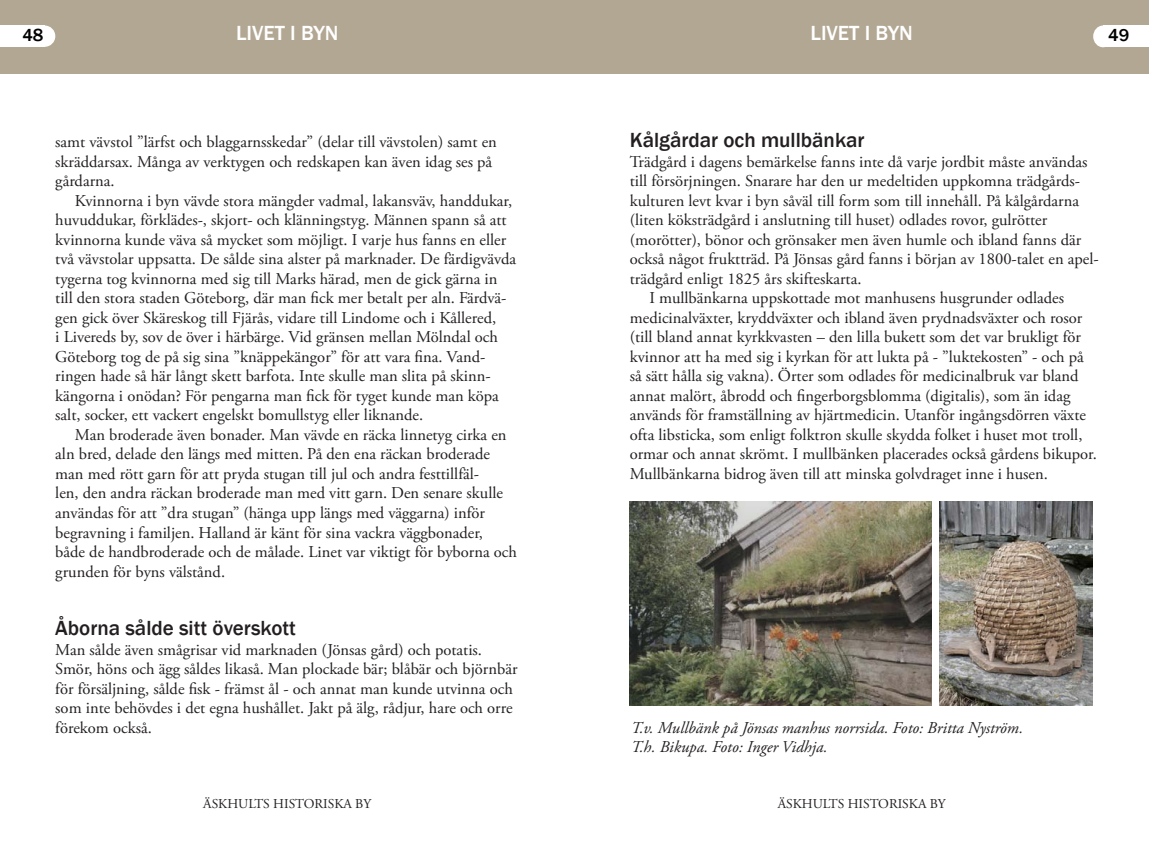
<style>
.page{position:relative;width:1149px;height:851px;background:#fff}
.page>*{position:absolute;margin:0;border:0;box-sizing:border-box;transform-origin:0 0}
.Rubrik_i_Text{font:500 21px "Franklin Gothic";color:#231f20}
.sidorubrik{font:500 21px "Franklin Gothic";color:#fff}
.t1{font:500 18px "Franklin Gothic";color:#000}
.Brödtext_med_indrag{font:16.5px/19.5px "Adobe Garamond Pro";color:#231f20}
.Brödtext{font:16.5px/19.5px "Adobe Garamond Pro";color:#231f20}
.Bildtext_med_radbind{font:italic 16.5px "Adobe Garamond Pro";color:#231f20}
.t2{font:13.5px "Adobe Garamond Pro";color:#231f20}
</style>
<div class="page">
<div style="left:0;top:0;width:574px;height:73px;background:#b2a793"></div>
<div style="left:35px;top:26px;width:20px;height:20px;background:#fff;border-radius:50%"></div>
<div style="left:34px;top:26px;width:21px;height:21px;border:2px solid #fff;border-radius:50%"></div>
<div style="left:0;top:26px;width:45px;height:21px;background:#fff"></div>
<div style="left:574px;top:0;width:574px;height:73px;background:#b2a793"></div>
<div style="left:1093px;top:26px;width:18px;height:20px;background:#fff;border-radius:50%"></div>
<div style="left:1092px;top:26px;width:20px;height:21px;border:2px solid #fff;border-radius:50%"></div>
<div style="left:1102px;top:26px;width:46px;height:21px;background:#fff"></div>
<img style="left:629px;top:501px;width:302px;height:204px">
<img style="left:939px;top:501px;width:153px;height:204px">
<p class="t1" style="left:22px;top:24px;width:23px">48</p>
<p class="sidorubrik" style="left:236px;top:20px;width:104px">LIVET I BYN</p>
<p class="Brödtext" style="left:55px;top:133px;width:443px">samt vävstol ”lärfst och blaggarnsskedar” (delar till vävstolen) samt en skräddarsax. Många av verktygen och redskapen kan även idag ses på gårdarna.</p>
<p class="Brödtext_med_indrag" style="left:55px;top:191px;width:462px;text-indent:20px">Kvinnorna i byn vävde stora mängder vadmal, lakansväv, handdukar, huvuddukar, förklädes-, skjort- och klänningstyg. Männen spann så att kvinnorna kunde väva så mycket som möjligt. I varje hus fanns en eller två vävstolar uppsatta. De sålde sina alster på marknader. De färdigvävda tygerna tog kvinnorna med sig till Marks härad, men de gick gärna in till den stora staden Göteborg, där man fick mer betalt per aln. Färdvä&shy;gen gick över Skäreskog till Fjärås, vidare till Lindome och i Kållered,<br>i Livereds by, sov de över i härbärge. Vid gränsen mellan Mölndal och Göteborg tog de på sig sina ”knäppekängor” för att vara fina. Vand&shy;ringen hade så här långt skett barfota. Inte skulle man slita på skinn&shy;kängorna i onödan? För pengarna man fick för tyget kunde man köpa salt, socker, ett vackert engelskt bomullstyg eller liknande.</p>
<p class="Brödtext_med_indrag" style="left:55px;top:425px;width:463px;text-indent:20px">Man broderade även bonader. Man vävde en räcka linnetyg cirka en aln bred, delade den längs med mitten. På den ena räckan broderade man med rött garn för att pryda stugan till jul och andra festtillfäl-<br>len, den andra räckan broderade man med vitt garn. Den senare skulle användas för att ”dra stugan” (hänga upp längs med väggarna) inför begravning i familjen. Halland är känt för sina vackra väggbonader, både de handbroderade och de målade. Linet var viktigt för byborna och grunden för byns välstånd.</p>
<p class="Rubrik_i_Text" style="left:55px;top:615px;width:242px">Åborna sålde sitt överskott</p>
<p class="Brödtext" style="left:55px;top:640px;width:463px">Man sålde även smågrisar vid marknaden (Jönsas gård) och potatis.<br>Smör, höns och ägg såldes likaså. Man plockade bär; blåbär och björnbär för försäljning, sålde fisk - främst ål - och annat man kunde utvinna och som inte behövdes i det egna hushållet. Jakt på älg, rådjur, hare och orre förekom också.</p>
<p class="t2" style="left:203px;top:795px;width:169px">ÄSKHULTS HISTORISKA BY</p>
<p class="sidorubrik" style="left:810px;top:20px;width:104px">LIVET I BYN</p>
<p class="t1" style="left:1107px;top:24px;width:23px">49</p>
<p class="Rubrik_i_Text" style="left:629px;top:127px;width:236px">Kålgårdar och mullbänkar</p>
<p class="Brödtext" style="left:629px;top:152px;width:470px">Trädgård i dagens bemärkelse fanns inte då varje jordbit måste användas till försörjningen. Snarare har den ur medeltiden uppkomna trädgårds&shy;kulturen levt kvar i byn såväl till form som till innehåll. På kålgårdarna (liten köksträdgård i anslutning till huset) odlades rovor, gulrötter (morötter), bönor och grönsaker men även humle och ibland fanns där också något fruktträd. På Jönsas gård fanns i början av 1800-talet en apel&shy;trädgård enligt 1825 års skifteskarta.</p>
<p class="Brödtext_med_indrag" style="left:629px;top:289px;width:468px;text-indent:20px">I mullbänkarna uppskottade mot manhusens husgrunder odlades medicinalväxter, kryddväxter och ibland även prydnadsväxter och rosor (till bland annat kyrkkvasten – den lilla bukett som det var brukligt för kvinnor att ha med sig i kyrkan för att lukta på - ”luktekosten” - och på så sätt hålla sig vakna). Örter som odlades för medicinalbruk var bland annat malört, åbrodd och fingerborgsblomma (digitalis), som än idag används för framställning av hjärtmedicin. Utanför ingångsdörren växte ofta libsticka, som enligt folktron skulle skydda folket i huset mot troll, ormar och annat skrömt. I mullbänken placerades också gårdens bikupor.<br>Mullbänkarna bidrog även till att minska golvdraget inne i husen.</p>
<p class="Bildtext_med_radbind" style="left:630px;top:717px;width:393px">T.v. Mullbänk på Jönsas manhus norrsida. Foto: Britta Nyström.</p>
<p class="Bildtext_med_radbind" style="left:630px;top:736px;width:198px">T.h. Bikupa. Foto: Inger Vidhja.</p>
<p class="t2" style="left:777px;top:795px;width:169px">ÄSKHULTS HISTORISKA BY</p>
</div>
